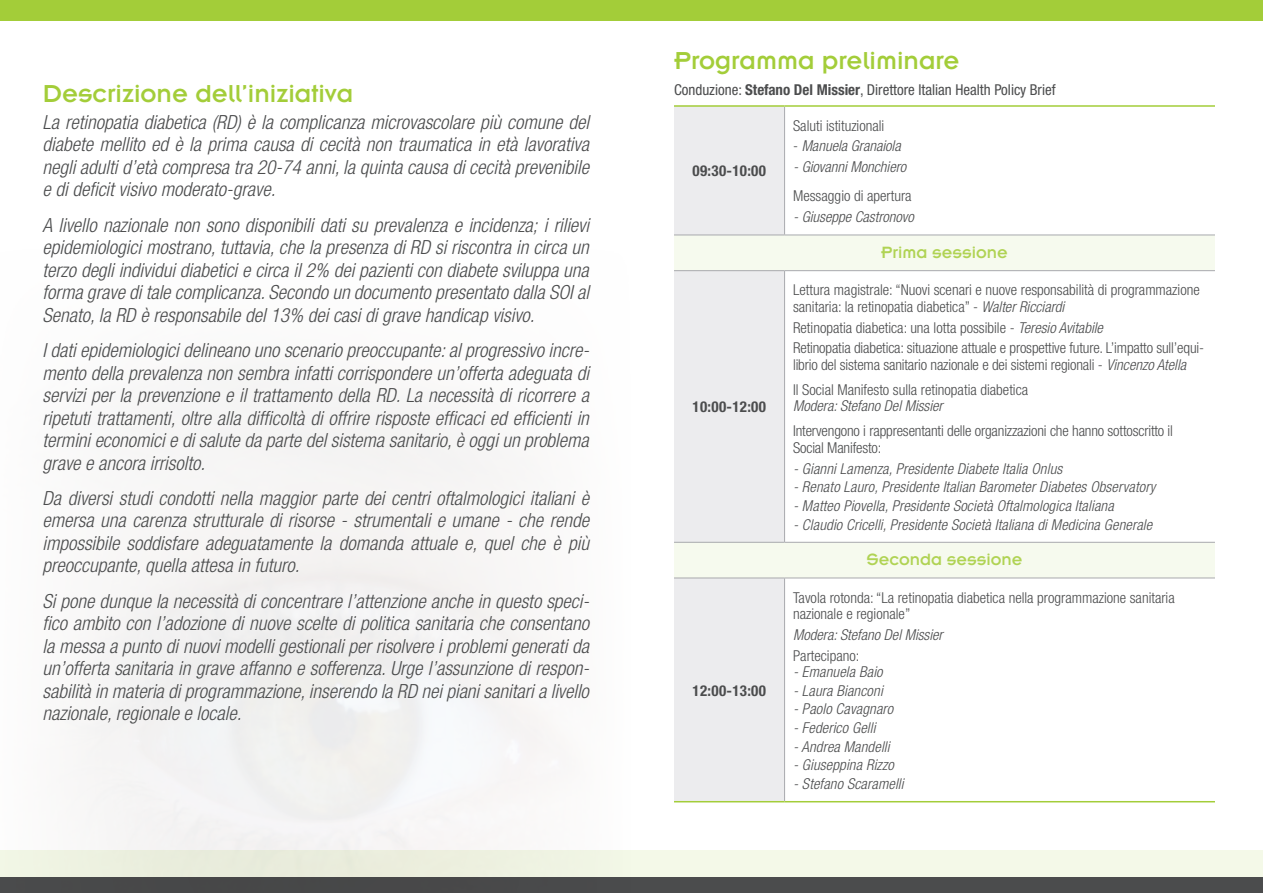
<style>
.page{position:relative;width:1263px;height:893px;background:#fff}
.page>*{position:absolute;margin:0;border:0;box-sizing:border-box;transform-origin:0 0}
.t1{font:27px "Insignia A";color:#a3cd39}
.t2{font:italic 300 condensed 19.5px/22.5px "Helvetica Neue";color:#4b4c4d;text-align:justify}
.t3{font:18px "Insignia A";color:#b0d354}
.t4{font:300 condensed 15px/16.5px "Helvetica Neue";color:#4b4c4d}
.t5{font:italic 300 condensed 15px "Helvetica Neue";letter-spacing:.01em;color:#4b4c4d}
.t6{font:condensed 15px "Helvetica Neue";color:#4b4c4d}
.t7{font:700 condensed 15px "Helvetica Neue";letter-spacing:.02em;color:#4b4c4d}
.s1{font-weight:700}
.s2{font-style:normal}
.s3{font-style:italic}
</style>
<div class="page">
<div style="left:674px;top:107px;width:110px;height:694px;background:#ececee"></div>
<svg style="left:674px;top:236px;width:541px;height:342px;background:#f0f1ed"></svg>
<svg style="left:784px;top:271px;width:431px;height:530px"></svg>
<hr style="left:784px;top:107px;width:1px;height:128px;background:#a8a9ad">
<hr style="left:674px;top:235px;width:110px;height:1px;background:#a8a9ad">
<hr style="left:784px;top:235px;width:431px;height:1px;background:#a8a9ad">
<hr style="left:674px;top:270px;width:110px;height:1px;background:#a8a9ad">
<hr style="left:784px;top:270px;width:431px;height:1px;background:#a8a9ad">
<hr style="left:784px;top:271px;width:1px;height:271px;background:#a8a9ad">
<hr style="left:674px;top:542px;width:110px;height:1px;background:#a8a9ad">
<hr style="left:784px;top:542px;width:431px;height:1px;background:#a8a9ad">
<hr style="left:674px;top:578px;width:110px;height:1px;background:#a8a9ad">
<hr style="left:784px;top:578px;width:431px;height:1px;background:#a8a9ad">
<hr style="left:784px;top:578px;width:1px;height:223px;background:#a8a9ad">
<hr style="left:674px;top:105px;width:110px;height:2px;background:#a3cd39">
<hr style="left:784px;top:105px;width:431px;height:2px;background:#a3cd39">
<hr style="left:674px;top:801px;width:110px;height:1px;background:#a3cd39">
<hr style="left:784px;top:801px;width:431px;height:1px;background:#a3cd39">
<div style="left:0;top:877px;width:1263px;height:16px;background:#4b4c4d"></div>
<div style="left:0;top:850px;width:1263px;height:27px;background:#f4f9e8"></div>
<div style="left:0;top:0;width:1263px;height:20px;background:#a3cd39"></div>
<p class="t1" style="left:43px;top:80px;width:312px">Descrizione dell’iniziativa</p>
<p class="t2" style="left:43px;top:111px;width:548px">La retinopatia diabetica (RD) è la complicanza microvascolare più comune del diabete mellito ed è la prima causa di cecità non traumatica in età lavorativa negli adulti d’età compresa tra 20-74 anni, la quinta causa di cecità prevenibile e di deficit visivo moderato-grave.</p>
<p class="t2" style="left:43px;top:213px;width:548px">A livello nazionale non sono disponibili dati su prevalenza e incidenza; i rilievi epidemiologici mostrano, tuttavia, che la presenza di RD si riscontra in circa un terzo degli individui diabetici e circa il 2% dei pazienti con diabete sviluppa una forma grave di tale complicanza. Secondo un documento presentato dalla SOI al Senato, la RD è responsabile del 13% dei casi di grave handicap visivo.</p>
<p class="t2" style="left:43px;top:339px;width:548px">I dati epidemiologici delineano uno scenario preoccupante: al progressivo incre&shy;mento della prevalenza non sembra infatti corrispondere un’offerta adeguata di servizi per la prevenzione e il trattamento della RD. La necessità di ricorrere a ripetuti trattamenti, oltre alla difficoltà di offrire risposte efficaci ed efficienti in termini economici e di salute da parte del sistema sanitario, è oggi un problema grave e ancora irrisolto.</p>
<p class="t2" style="left:43px;top:486px;width:548px">Da diversi studi condotti nella maggior parte dei centri oftalmologici italiani è emersa una carenza strutturale di risorse - strumentali e umane - che rende impossibile soddisfare adeguatamente la domanda attuale e, quel che è più preoccupante, quella attesa in futuro.</p>
<p class="t2" style="left:43px;top:589px;width:548px">Si pone dunque la necessità di concentrare l’attenzione anche in questo speci&shy;fico ambito con l’adozione di nuove scelte di politica sanitaria che consentano la messa a punto di nuovi modelli gestionali per risolvere i problemi generati da un’offerta sanitaria in grave affanno e sofferenza. Urge l’assunzione di respon&shy;sabilità in materia di programmazione, inserendo la RD nei piani sanitari a livello nazionale, regionale e locale.</p>
<p class="t1" style="left:674px;top:47px;width:287px">Programma preliminare</p>
<p class="t6" style="left:674px;top:81px;width:383px">Conduzione: <span class="s1">Stefano Del Missier</span>, Direttore Italian Health Policy Brief</p>
<p class="t7" style="left:693px;top:162px;width:75px">09:30-10:00</p>
<p class="t7" style="left:693px;top:398px;width:75px">10:00-12:00</p>
<p class="t7" style="left:693px;top:681px;width:75px">12:00-13:00</p>
<p class="t4" style="left:793px;top:117px;width:93px">Saluti istituzionali</p>
<p class="t5" style="left:793px;top:138px;width:109px"><span class="s2">-</span> Manuela Granaiola</p>
<p class="t5" style="left:793px;top:158px;width:115px">- Giovanni Monchiero</p>
<p class="t4" style="left:793px;top:188px;width:120px">Messaggio di apertura</p>
<p class="t5" style="left:793px;top:208px;width:122px">- Giuseppe Castronovo</p>
<p class="t3" style="left:881px;top:243px;width:128px">Prima sessione</p>
<p class="t4" style="left:793px;top:282px;width:408px">Lettura magistrale: “Nuovi scenari e nuove responsabilità di programmazione sanitaria: la retinopatia diabetica” - <span class="s3">Walter Ricciardi</span></p>
<p class="t4" style="left:793px;top:319px;width:311px">Retinopatia diabetica: una lotta possibile - <span class="s3">Teresio Avitabile</span></p>
<p class="t4" style="left:793px;top:340px;width:413px">Retinopatia diabetica: situazione attuale e prospettive future. L’impatto sull’equi&shy;librio del sistema sanitario nazionale e dei sistemi regionali - <span class="s3">Vincenzo Atella</span></p>
<p class="t4" style="left:793px;top:381px;width:237px">Il Social Manifesto sulla retinopatia diabetica</p>
<p class="t5" style="left:793px;top:397px;width:151px">Modera: Stefano Del Missier</p>
<p class="t4" style="left:793px;top:423px;width:381px">Intervengono i rappresentanti delle organizzazioni che hanno sottoscritto il<br>Social Manifesto:</p>
<p class="t5" style="left:793px;top:460px;width:271px">- Gianni Lamenza, Presidente Diabete Italia Onlus</p>
<p class="t5" style="left:793px;top:478px;width:364px">- Renato Lauro, Presidente Italian Barometer Diabetes Observatory</p>
<p class="t5" style="left:793px;top:497px;width:322px">- Matteo Piovella, Presidente Società Oftalmologica Italiana</p>
<p class="t5" style="left:793px;top:516px;width:361px">- Claudio Cricelli, Presidente Società Italiana di Medicina Generale</p>
<p class="t3" style="left:866px;top:550px;width:158px">Seconda sessione</p>
<p class="t4" style="left:793px;top:589px;width:383px">Tavola rotonda: “La retinopatia diabetica nella programmazione sanitaria nazionale e regionale”</p>
<p class="t5" style="left:793px;top:626px;width:151px">Modera: Stefano Del Missier</p>
<p class="t4" style="left:793px;top:647px;width:68px">Partecipano:</p>
<p class="t5" style="left:793px;top:663px;width:91px">- Emanuela Baio</p>
<p class="t5" style="left:793px;top:682px;width:91px">- Laura Bianconi</p>
<p class="t5" style="left:793px;top:700px;width:102px">- Paolo Cavagnaro</p>
<p class="t5" style="left:793px;top:719px;width:84px">- Federico Gelli</p>
<p class="t5" style="left:793px;top:738px;width:98px">- Andrea Mandelli</p>
<p class="t5" style="left:793px;top:756px;width:102px">- Giuseppina Rizzo</p>
<p class="t5" style="left:793px;top:775px;width:112px">- Stefano Scaramelli</p>
</div>
